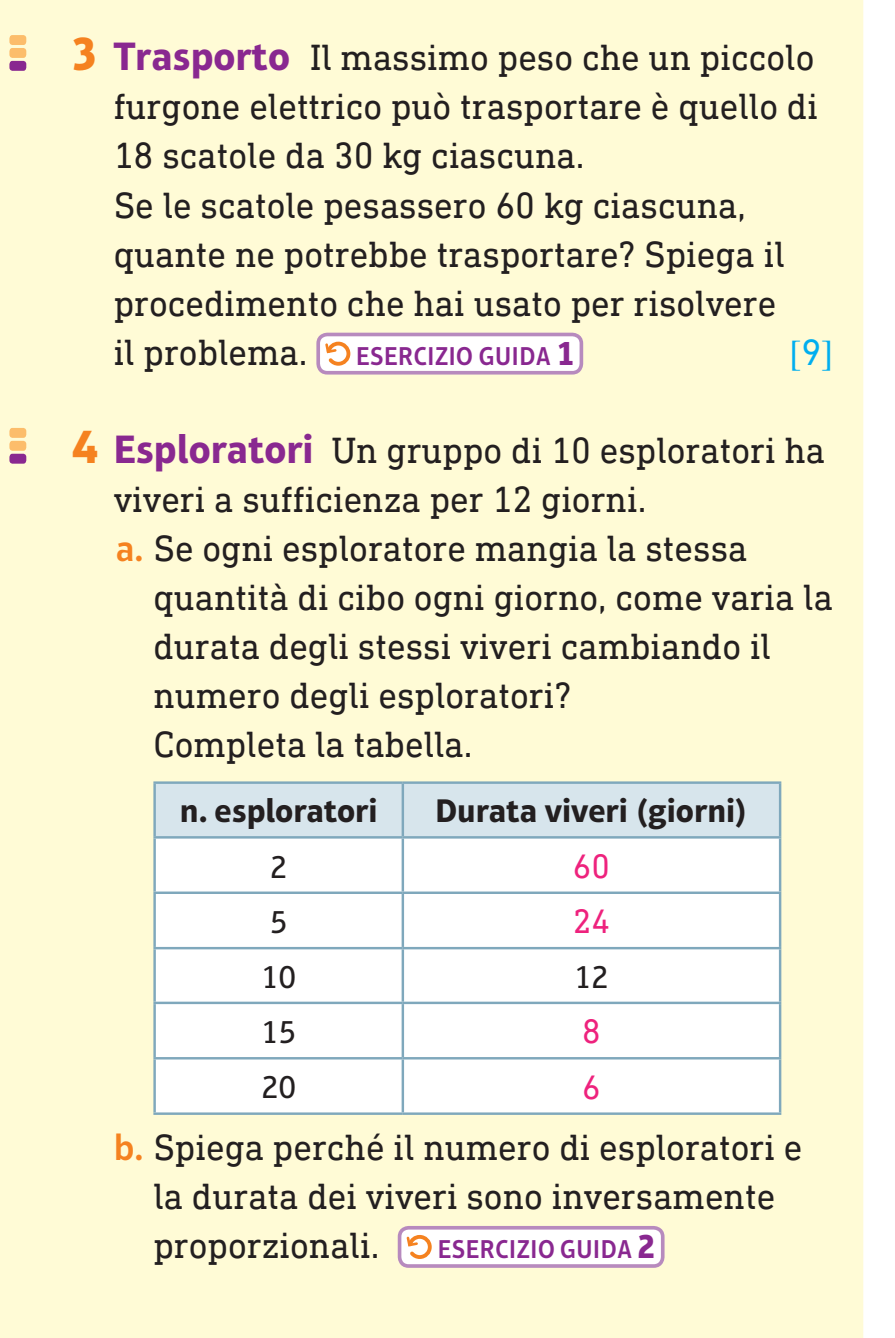
<style>
.page{position:relative;width:895px;height:1338px;background:#fff}
.page>*{position:absolute;margin:0;border:0;box-sizing:border-box;transform-origin:0 0}
.t1{font:36.75px/49px "DIN Next Slab Pro";color:#231f20}
.t2{font:36.75px "STIX General";color:#00aeef}
.t3{font:34.3px "DIN Next Slab Pro";color:#ee227d}
.t4{font:700 33.25px "Aptifer Sans LT Pro";color:#231f20}
.t5{font:33.25px "Aptifer Sans LT Pro";color:#231f20}
.t6{font:600 26.25px "Aptifer Sans LT Pro";letter-spacing:.025em;color:#892890;scale:.95 1}
.s1{font-family:"Aptifer Sans LT Pro";font-weight:700;font-size:49px;color:#f58220}
.s2{font-family:"Aptifer Sans LT Pro";font-weight:700;font-size:40.25px;color:#892890}
.s3{font-weight:700;font-size:35px}
.s4{font-family:"DIN Next Slab Pro"}
.s5{font-family:"Aptifer Sans LT Pro";font-weight:600;color:#f58220}
</style>
<div class="page">
<div style="left:0;top:0;width:863px;height:1337px;background:#fffbd6"></div>
<div style="left:318px;top:334px;width:263px;height:39px;background:#fff;border-radius:9px"></div>
<div style="left:316px;top:332px;width:267px;height:42px;border:4px solid #b78abe;border-radius:9px"></div>
<svg style="left:325px;top:341px;width:26px;height:25px"></svg>
<div style="left:156px;top:783px;width:622px;height:53px;background:#d7e5ec"></div>
<svg style="left:156px;top:838px;width:622px;height:274px"></svg>
<hr style="left:401px;top:783px;width:3px;height:53px;background:#7fa8bc">
<hr style="left:401px;top:838px;width:3px;height:53px;background:#7fa8bc">
<hr style="left:153px;top:891px;width:250px;height:2px;background:#7fa8bc">
<hr style="left:403px;top:891px;width:378px;height:2px;background:#7fa8bc">
<hr style="left:401px;top:893px;width:3px;height:53px;background:#7fa8bc">
<hr style="left:153px;top:946px;width:250px;height:3px;background:#7fa8bc">
<hr style="left:403px;top:946px;width:378px;height:3px;background:#7fa8bc">
<hr style="left:401px;top:949px;width:3px;height:52px;background:#7fa8bc">
<hr style="left:401px;top:1004px;width:3px;height:52px;background:#7fa8bc">
<hr style="left:401px;top:1059px;width:3px;height:53px;background:#7fa8bc">
<hr style="left:153px;top:838px;width:3px;height:53px;background:#7fa8bc">
<hr style="left:778px;top:838px;width:3px;height:53px;background:#7fa8bc">
<hr style="left:153px;top:893px;width:3px;height:53px;background:#7fa8bc">
<hr style="left:778px;top:893px;width:3px;height:53px;background:#7fa8bc">
<hr style="left:153px;top:949px;width:3px;height:52px;background:#7fa8bc">
<hr style="left:778px;top:949px;width:3px;height:52px;background:#7fa8bc">
<hr style="left:153px;top:1001px;width:250px;height:3px;background:#7fa8bc">
<hr style="left:153px;top:1004px;width:3px;height:52px;background:#7fa8bc">
<hr style="left:403px;top:1001px;width:378px;height:3px;background:#7fa8bc">
<hr style="left:778px;top:1004px;width:3px;height:52px;background:#7fa8bc">
<hr style="left:153px;top:1056px;width:250px;height:3px;background:#7fa8bc">
<hr style="left:153px;top:1059px;width:3px;height:53px;background:#7fa8bc">
<hr style="left:403px;top:1056px;width:378px;height:3px;background:#7fa8bc">
<hr style="left:778px;top:1059px;width:3px;height:53px;background:#7fa8bc">
<hr style="left:153px;top:1112px;width:250px;height:2px;background:#7fa8bc">
<hr style="left:403px;top:1112px;width:378px;height:2px;background:#7fa8bc">
<hr style="left:153px;top:783px;width:3px;height:53px;background:#7fa8bc">
<hr style="left:778px;top:783px;width:3px;height:53px;background:#7fa8bc">
<hr style="left:153px;top:836px;width:250px;height:2px;background:#7fa8bc">
<hr style="left:403px;top:836px;width:378px;height:2px;background:#7fa8bc">
<hr style="left:153px;top:781px;width:250px;height:2px;background:#7fa8bc">
<hr style="left:403px;top:781px;width:378px;height:2px;background:#7fa8bc">
<div style="left:399px;top:1227px;width:263px;height:38px;background:#fff;border-radius:9px"></div>
<div style="left:397px;top:1225px;width:267px;height:42px;border:4px solid #b78abe;border-radius:9px"></div>
<svg style="left:406px;top:1235px;width:26px;height:24px"></svg>
<div style="left:9px;top:61px;width:17px;height:10px;background:#892890;border-radius:3px"></div>
<div style="left:9px;top:48px;width:17px;height:10px;background:#fcbd6b;border-radius:3px"></div>
<div style="left:9px;top:35px;width:17px;height:10px;background:#fcbd6b;border-radius:3px"></div>
<div style="left:9px;top:453px;width:17px;height:10px;background:#892890;border-radius:3px"></div>
<div style="left:9px;top:441px;width:17px;height:9px;background:#fcbd6b;border-radius:3px"></div>
<div style="left:9px;top:428px;width:17px;height:10px;background:#fcbd6b;border-radius:3px"></div>
<p class="t1" style="left:114px;top:33px;width:705px;text-indent:-42px"><span class="s1">3</span> <span class="s2">Trasporto</span> Il massimo peso che un piccolo furgone elettrico può trasportare è quello di 18 scatole da 30 kg ciascuna.<br>Se le scatole pesassero 60 kg ciascuna, quante ne potrebbe trasportare? Spiega il procedimento che hai usato per risolvere<br>il problema.</p>
<p class="t6" style="left:356px;top:340px;width:232px">ESERCIZIO GUIDA <span class="s3">1</span></p>
<p class="t2" style="left:789px;top:327px;width:46px">[<span class="s4">9</span>]</p>
<p class="t1" style="left:114px;top:426px;width:712px;text-indent:-42px"><span class="s1">4</span> <span class="s2">Esploratori</span> Un gruppo di 10 esploratori ha viveri a sufficienza per 12 giorni.<br><span class="s5">a.</span> Se ogni esploratore mangia la stessa</p>
<p class="t1" style="left:153px;top:573px;width:681px">quantità di cibo ogni giorno, come varia la durata degli stessi viveri cambiando il numero degli esploratori?<br>Completa la tabella.</p>
<p class="t4" style="left:180px;top:791px;width:199px">n. esploratori</p>
<p class="t4" style="left:435px;top:791px;width:313px">Durata viveri (giorni)</p>
<p class="t5" style="left:270px;top:847px;width:19px">2</p>
<p class="t3" style="left:573px;top:846px;width:38px">60</p>
<p class="t5" style="left:270px;top:902px;width:19px">5</p>
<p class="t3" style="left:573px;top:901px;width:38px">24</p>
<p class="t5" style="left:261px;top:957px;width:36px">10</p>
<p class="t5" style="left:574px;top:957px;width:36px">12</p>
<p class="t5" style="left:261px;top:1012px;width:36px">15</p>
<p class="t3" style="left:582px;top:1011px;width:20px">8</p>
<p class="t5" style="left:261px;top:1068px;width:36px">20</p>
<p class="t3" style="left:582px;top:1067px;width:20px">6</p>
<p class="t1" style="left:153px;top:1122px;width:650px;text-indent:-40px"><span class="s5">b.</span> Spiega perché il numero di esploratori e la durata dei viveri sono inversamente proporzionali.</p>
<p class="t6" style="left:437px;top:1233px;width:231px">ESERCIZIO GUIDA <span class="s3">2</span></p>
</div>
